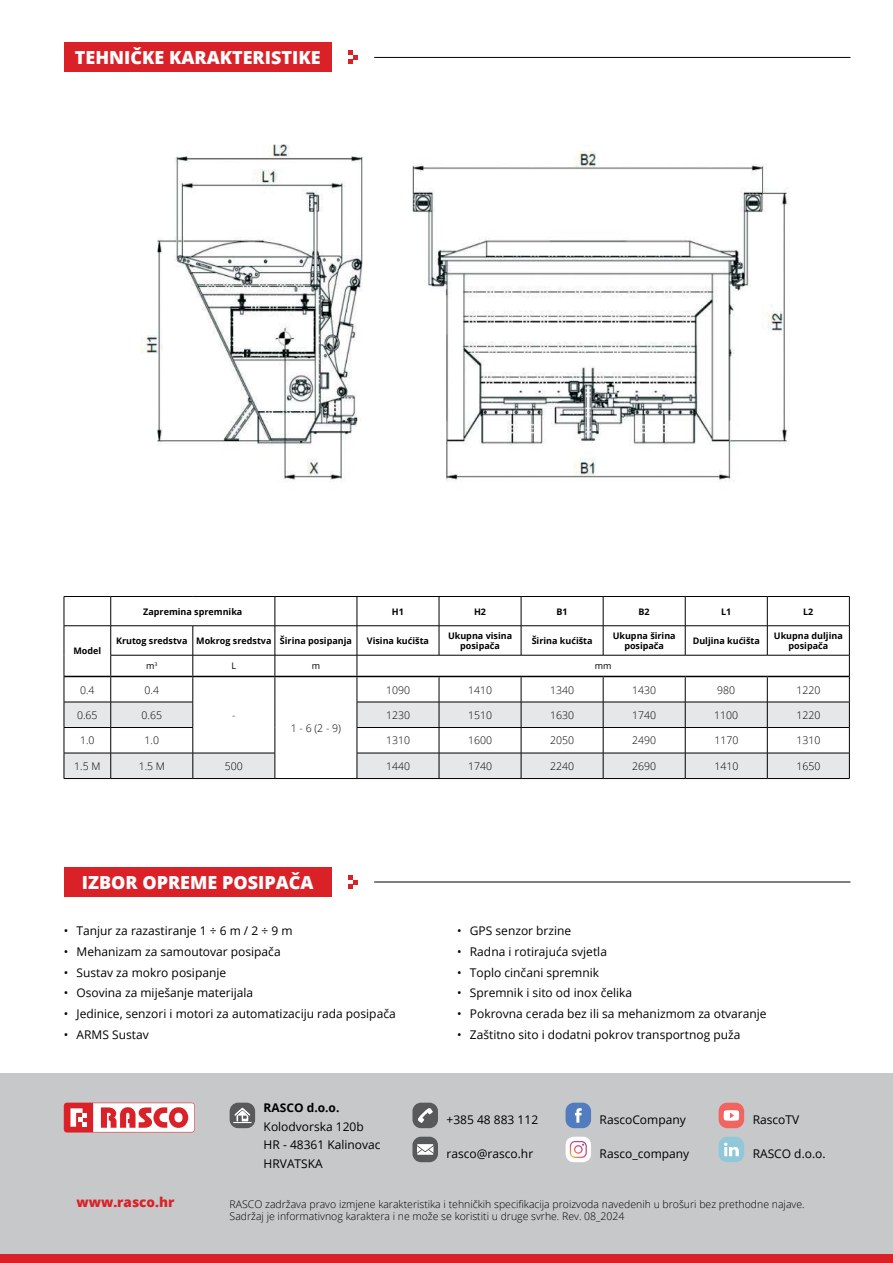
<style>
.page{position:relative;width:893px;height:1263px;background:#fff}
.page>*{position:absolute;margin:0;border:0;box-sizing:border-box;transform-origin:0 0}
.t1{font:800 18px "Open Sans";color:#fff}
.t2{font:800 13.5px "Open Sans";color:#da2128}
.t3{font:12px/18.6px "Open Sans";color:#000}
.t4{font:700 12px "Open Sans";color:#000}
.t5{font:300 10.5px/12.6px "Open Sans";color:#000}
.t6{font:700 9px/10.8px "Open Sans";color:#000;text-align:center}
.t7{font:9px "Open Sans";color:#000}
</style>
<div class="page">
<div style="left:0;top:1073px;width:893px;height:190px;background:#c7c8ca"></div>
<div style="left:0;top:1254px;width:893px;height:9px;background:#da2128"></div>
<hr style="left:374px;top:57px;width:476px;height:1px;background:#000">
<div style="left:64px;top:43px;width:268px;height:29px;background:#da2128"></div>
<svg style="left:349px;top:51px;width:8px;height:13px"></svg>
<hr style="left:374px;top:882px;width:476px;height:1px;background:#000">
<div style="left:64px;top:867px;width:268px;height:30px;background:#da2128"></div>
<svg style="left:349px;top:876px;width:8px;height:12px"></svg>
<hr style="left:193px;top:778px;width:82px;height:1px;background:#000">
<hr style="left:275px;top:778px;width:82px;height:1px;background:#000">
<hr style="left:357px;top:778px;width:82px;height:1px;background:#000">
<hr style="left:439px;top:778px;width:82px;height:1px;background:#000">
<hr style="left:521px;top:778px;width:82px;height:1px;background:#000">
<hr style="left:603px;top:778px;width:82px;height:1px;background:#000">
<hr style="left:685px;top:778px;width:82px;height:1px;background:#000">
<hr style="left:767px;top:778px;width:82px;height:1px;background:#000">
<hr style="left:64px;top:778px;width:47px;height:1px;background:#000">
<hr style="left:111px;top:778px;width:82px;height:1px;background:#000">
<hr style="left:64px;top:596px;width:47px;height:1px;background:#000">
<hr style="left:111px;top:596px;width:82px;height:1px;background:#000">
<hr style="left:193px;top:596px;width:82px;height:1px;background:#000">
<hr style="left:275px;top:596px;width:82px;height:1px;background:#000">
<hr style="left:357px;top:596px;width:82px;height:1px;background:#000">
<hr style="left:439px;top:596px;width:82px;height:1px;background:#000">
<hr style="left:521px;top:596px;width:82px;height:1px;background:#000">
<hr style="left:603px;top:596px;width:82px;height:1px;background:#000">
<hr style="left:685px;top:596px;width:82px;height:1px;background:#000">
<hr style="left:767px;top:596px;width:82px;height:1px;background:#000">
<svg style="left:64px;top:597px;width:786px;height:181px"></svg>
<hr style="left:64px;top:753px;width:47px;height:1px;background:#000">
<hr style="left:111px;top:753px;width:82px;height:1px;background:#000">
<hr style="left:193px;top:753px;width:82px;height:1px;background:#000">
<hr style="left:357px;top:753px;width:82px;height:1px;background:#000">
<hr style="left:439px;top:753px;width:82px;height:1px;background:#000">
<hr style="left:521px;top:753px;width:82px;height:1px;background:#000">
<hr style="left:603px;top:753px;width:82px;height:1px;background:#000">
<hr style="left:685px;top:753px;width:82px;height:1px;background:#000">
<hr style="left:767px;top:753px;width:82px;height:1px;background:#000">
<svg style="left:64px;top:1103px;width:131px;height:29px"></svg>
<div style="left:230px;top:1103px;width:25px;height:25px;background:#58595b;border-radius:9px"></div>
<svg style="left:233px;top:1108px;width:19px;height:15px"></svg>
<div style="left:412px;top:1103px;width:26px;height:25px;background:#58595b;border-radius:9px"></div>
<svg style="left:418px;top:1108px;width:15px;height:15px"></svg>
<div style="left:566px;top:1103px;width:25px;height:25px;background:#517cbe;border-radius:9px"></div>
<svg style="left:575px;top:1108px;width:7px;height:15px"></svg>
<div style="left:719px;top:1103px;width:25px;height:25px;background:#f16461;border-radius:9px"></div>
<svg style="left:724px;top:1110px;width:15px;height:11px"></svg>
<div style="left:412px;top:1137px;width:26px;height:25px;background:#58595b;border-radius:9px"></div>
<svg style="left:417px;top:1144px;width:16px;height:11px"></svg>
<div style="left:566px;top:1137px;width:25px;height:25px;background:#fff;border-radius:9px"></div>
<svg style="left:570px;top:1141px;width:17px;height:17px"></svg>
<div style="left:719px;top:1137px;width:25px;height:25px;background:#90c8da;border-radius:9px"></div>
<svg style="left:724px;top:1143px;width:15px;height:13px"></svg>
<img style="left:141px;top:144px;width:649px;height:338px">
<h1 class="t1" style="left:75px;top:44px;width:247px">TEHNIČKE KARAKTERISTIKE</h1>
<p class="t6" style="left:73px;top:645px;width:29px">Model</p>
<p class="t6" style="left:143px;top:606px;width:101px">Zapremina spremnika</p>
<p class="t6" style="left:392px;top:606px;width:14px">H1</p>
<p class="t6" style="left:474px;top:606px;width:14px">H2</p>
<p class="t6" style="left:556px;top:606px;width:13px">B1</p>
<p class="t6" style="left:639px;top:606px;width:13px">B2</p>
<p class="t6" style="left:721px;top:606px;width:12px">L1</p>
<p class="t6" style="left:803px;top:606px;width:12px">L2</p>
<p class="t6" style="left:116px;top:635px;width:237px">Krutog sredstva Mokrog sredstva Širina posipanja</p>
<p class="t6" style="left:367px;top:635px;width:64px">Visina kućišta</p>
<p class="t6" style="left:448px;top:630px;width:66px">Ukupna visina posipača</p>
<p class="t6" style="left:532px;top:635px;width:62px">Širina kućišta</p>
<p class="t6" style="left:613px;top:630px;width:65px">Ukupna širina posipača</p>
<p class="t6" style="left:693px;top:635px;width:69px">Duljina kućišta</p>
<p class="t6" style="left:774px;top:630px;width:70px">Ukupna duljina posipača</p>
<p class="t7" style="left:146px;top:659px;width:13px">m<sup>3</sup></p>
<p class="t7" style="left:231px;top:659px;width:6px">L</p>
<p class="t7" style="left:312px;top:659px;width:10px">m</p>
<p class="t7" style="left:595px;top:659px;width:18px">mm</p>
<p class="t5" style="left:80px;top:683px;width:16px">0.4</p>
<p class="t5" style="left:145px;top:683px;width:16px">0.4</p>
<p class="t5" style="left:386px;top:683px;width:25px">1090</p>
<p class="t5" style="left:468px;top:683px;width:25px">1410</p>
<p class="t5" style="left:550px;top:683px;width:25px">1340</p>
<p class="t5" style="left:632px;top:683px;width:25px">1430</p>
<p class="t5" style="left:717px;top:683px;width:19px">980</p>
<p class="t5" style="left:796px;top:683px;width:25px">1220</p>
<p class="t5" style="left:77px;top:708px;width:22px">0.65</p>
<p class="t5" style="left:142px;top:708px;width:22px">0.65</p>
<p class="t5" style="left:386px;top:708px;width:25px">1230</p>
<p class="t5" style="left:468px;top:708px;width:25px">1510</p>
<p class="t5" style="left:550px;top:708px;width:25px">1630</p>
<p class="t5" style="left:632px;top:708px;width:25px">1740</p>
<p class="t5" style="left:714px;top:708px;width:25px">1100</p>
<p class="t5" style="left:796px;top:708px;width:25px">1220</p>
<p class="t5" style="left:80px;top:734px;width:16px">1.0</p>
<p class="t5" style="left:145px;top:734px;width:16px">1.0</p>
<p class="t5" style="left:386px;top:734px;width:25px">1310</p>
<p class="t5" style="left:468px;top:734px;width:25px">1600</p>
<p class="t5" style="left:550px;top:734px;width:25px">2050</p>
<p class="t5" style="left:632px;top:734px;width:25px">2490</p>
<p class="t5" style="left:714px;top:734px;width:25px">1170</p>
<p class="t5" style="left:796px;top:734px;width:25px">1310</p>
<p class="t5" style="left:74px;top:759px;width:28px">1.5 M</p>
<p class="t5" style="left:139px;top:759px;width:28px">1.5 M</p>
<p class="t5" style="left:225px;top:759px;width:19px">500</p>
<p class="t5" style="left:386px;top:759px;width:25px">1440</p>
<p class="t5" style="left:468px;top:759px;width:25px">1740</p>
<p class="t5" style="left:550px;top:759px;width:25px">2240</p>
<p class="t5" style="left:632px;top:759px;width:25px">2690</p>
<p class="t5" style="left:714px;top:759px;width:25px">1410</p>
<p class="t5" style="left:796px;top:759px;width:25px">1650</p>
<p class="t5" style="left:232px;top:709px;width:5px">-</p>
<p class="t5" style="left:291px;top:721px;width:52px">1 - 6 (2 - 9)</p>
<h1 class="t1" style="left:82px;top:869px;width:233px">IZBOR OPREME POSIPAČA</h1>
<p class="t3" style="left:64px;top:921px;width:230px">• Tanjur za razastiranje 1 ÷ 6 m / 2 ÷ 9 m</p>
<p class="t3" style="left:64px;top:942px;width:218px">• Mehanizam za samoutovar posipača</p>
<p class="t3" style="left:64px;top:963px;width:164px">• Sustav za mokro posipanje</p>
<p class="t3" style="left:64px;top:983px;width:191px">• Osovina za miješanje materijala</p>
<p class="t3" style="left:64px;top:1004px;width:333px">• Jedinice, senzori i motori za automatizaciju rada posipača</p>
<p class="t3" style="left:64px;top:1025px;width:86px">• ARMS Sustav</p>
<p class="t4" style="left:264px;top:1099px;width:77px">RASCO d.o.o.</p>
<p class="t3" style="left:264px;top:1116px;width:118px">Kolodvorska 120b<br>HR - 48361 Kalinovac<br>HRVATSKA</p>
<p class="t3" style="left:457px;top:921px;width:116px">• GPS senzor brzine</p>
<p class="t3" style="left:457px;top:942px;width:151px">• Radna i rotirajuća svjetla</p>
<p class="t3" style="left:457px;top:963px;width:143px">• Toplo cinčani spremnik</p>
<p class="t3" style="left:457px;top:983px;width:177px">• Spremnik i sito od inox čelika</p>
<p class="t3" style="left:457px;top:1004px;width:311px">• Pokrovna cerada bez ili sa mehanizmom za otvaranje</p>
<p class="t3" style="left:457px;top:1025px;width:285px">• Zaštitno sito i dodatni pokrov transportnog puža</p>
<p class="t3" style="left:446px;top:1110px;width:93px">+385 48 883 112</p>
<p class="t3" style="left:600px;top:1110px;width:88px">RascoCompany</p>
<p class="t3" style="left:753px;top:1110px;width:48px">RascoTV</p>
<p class="t3" style="left:446px;top:1144px;width:88px">rasco@rasco.hr</p>
<p class="t3" style="left:600px;top:1144px;width:91px">Rasco_company</p>
<p class="t3" style="left:753px;top:1144px;width:75px">RASCO d.o.o.</p>
<p class="t2" style="left:77px;top:1192px;width:99px">www.rasco.hr</p>
<p class="t5" style="left:230px;top:1197px;width:576px">RASCO zadržava pravo izmjene karakteristika i tehničkih specifikacija proizvoda navedenih u brošuri bez prethodne najave.<br>Sadržaj je informativnog karaktera i ne može se koristiti u druge svrhe. Rev. 08_2024</p>
</div>
